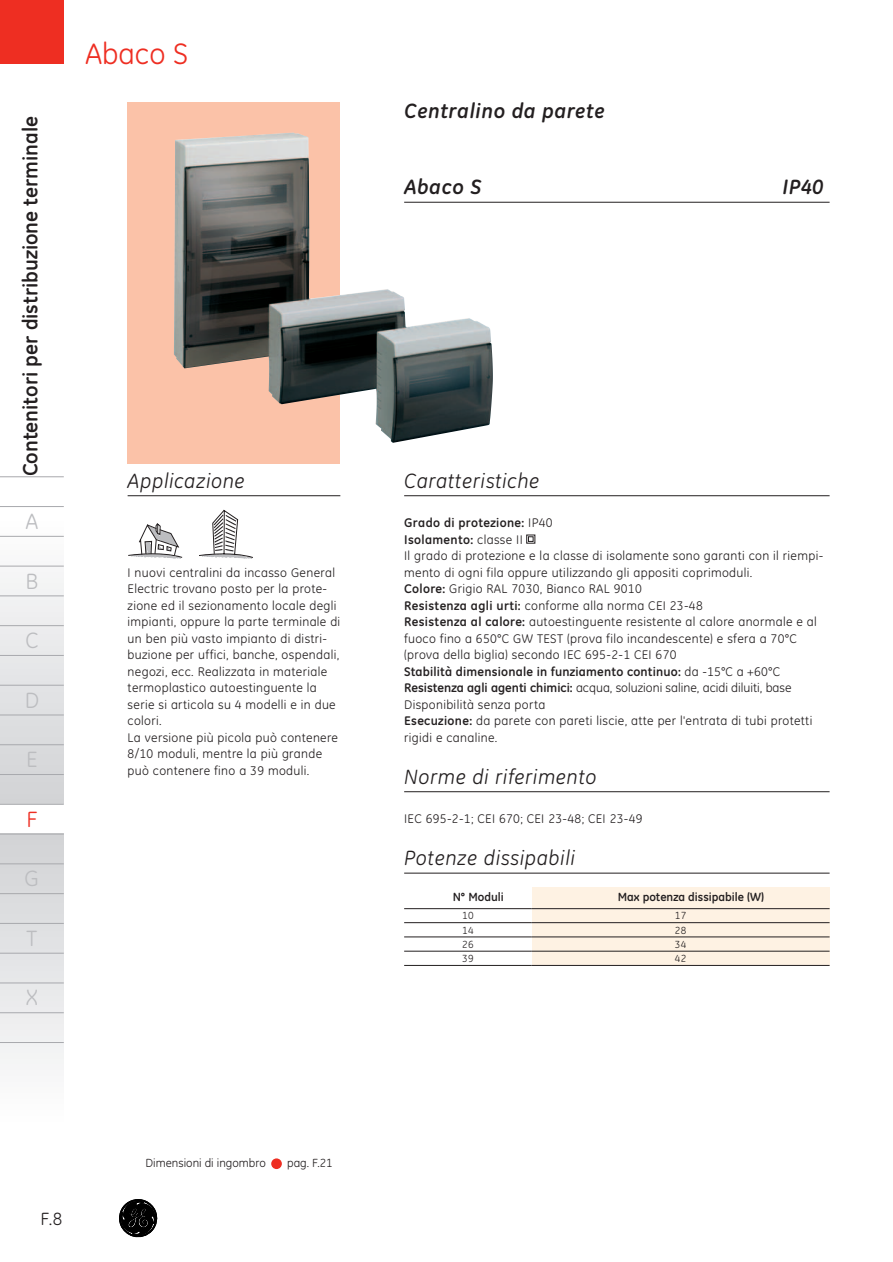
<style>
.page{position:relative;width:893px;height:1262px;background:#fff}
.page>*{position:absolute;margin:0;border:0;box-sizing:border-box;transform-origin:0 0}
.t1{font:30px "GE Inspira";color:#ee2e22}
.t2{font:22.5px "GE Inspira";color:#bcbdc0}
.t3{font:22.5px "GE Inspira";color:#ee2e22}
.t4{font:italic 21px "GE Inspira";letter-spacing:.025em;color:#231f20}
.t5{font:700 21px "GE Inspira";color:#231f20}
.t6{font:italic 700 21px "GE Inspira";letter-spacing:.025em;color:#231f20}
.t7{font:18px "GE Inspira";color:#231f20}
.t8{font:12.75px/16.5px "GE Inspira";letter-spacing:.025em;color:#231f20}
.t9{font:700 12px "GE Inspira";color:#231f20}
.t10{font:12px "GE Inspira";color:#231f20}
.t11{font:10.5px/14.2px "GE Inspira";letter-spacing:.025em;color:#231f20;text-align:justify}
.s1{font-weight:700}
</style>
<div class="page">
<div style="left:0;top:519px;width:64px;height:285px;background:linear-gradient(to bottom,#fdfdfd,#d0d2d4)"></div>
<div style="left:0;top:833px;width:64px;height:290px;background:linear-gradient(to bottom,#d0d1d4,#fdfdfd)"></div>
<hr style="left:0;top:476px;width:64px;height:1px;background:#a8a9ad">
<hr style="left:0;top:506px;width:64px;height:1px;background:#a8a9ad">
<hr style="left:0;top:536px;width:64px;height:1px;background:#a8a9ad">
<hr style="left:0;top:566px;width:64px;height:1px;background:#a8a9ad">
<hr style="left:0;top:595px;width:64px;height:1px;background:#a8a9ad">
<hr style="left:0;top:625px;width:64px;height:1px;background:#a8a9ad">
<hr style="left:0;top:655px;width:64px;height:1px;background:#a8a9ad">
<hr style="left:0;top:685px;width:64px;height:1px;background:#a8a9ad">
<hr style="left:0;top:714px;width:64px;height:1px;background:#a8a9ad">
<hr style="left:0;top:744px;width:64px;height:1px;background:#a8a9ad">
<hr style="left:0;top:774px;width:64px;height:1px;background:#a8a9ad">
<hr style="left:0;top:804px;width:64px;height:1px;background:#a8a9ad">
<hr style="left:0;top:833px;width:64px;height:1px;background:#a8a9ad">
<hr style="left:0;top:863px;width:64px;height:1px;background:#a8a9ad">
<hr style="left:0;top:893px;width:64px;height:1px;background:#a8a9ad">
<hr style="left:0;top:923px;width:64px;height:1px;background:#a8a9ad">
<hr style="left:0;top:952px;width:64px;height:1px;background:#a8a9ad">
<hr style="left:0;top:982px;width:64px;height:1px;background:#a8a9ad">
<hr style="left:0;top:1012px;width:64px;height:1px;background:#a8a9ad">
<hr style="left:0;top:1042px;width:64px;height:1px;background:#a8a9ad">
<div style="left:0;top:0;width:64px;height:64px;background:#ee2e22"></div>
<div style="left:531px;top:887px;width:298px;height:78px;background:#fef2e3"></div>
<hr style="left:531px;top:908px;width:298px;height:1px;background:#231f20">
<hr style="left:531px;top:922px;width:298px;height:1px;background:#231f20">
<hr style="left:531px;top:936px;width:298px;height:1px;background:#231f20">
<hr style="left:531px;top:951px;width:298px;height:1px;background:#231f20">
<hr style="left:531px;top:965px;width:298px;height:1px;background:#231f20">
<hr style="left:404px;top:908px;width:127px;height:1px;background:#231f20">
<hr style="left:404px;top:922px;width:127px;height:1px;background:#231f20">
<hr style="left:404px;top:936px;width:127px;height:1px;background:#231f20">
<hr style="left:404px;top:951px;width:127px;height:1px;background:#231f20">
<hr style="left:404px;top:965px;width:127px;height:1px;background:#231f20">
<svg style="left:119px;top:1199px;width:39px;height:38px"></svg>
<div style="left:128px;top:102px;width:212px;height:361px;background:#fbc2a8"></div>
<hr style="left:404px;top:495px;width:425px;height:1px;background:#231f20">
<hr style="left:404px;top:791px;width:425px;height:1px;background:#231f20">
<hr style="left:404px;top:872px;width:425px;height:1px;background:#231f20">
<svg style="left:526px;top:534px;width:9px;height:10px"></svg>
<hr style="left:128px;top:495px;width:212px;height:1px;background:#231f20">
<img style="left:174px;top:132px;width:319px;height:311px">
<hr style="left:404px;top:202px;width:425px;height:1px;background:#231f20">
<svg style="left:128px;top:523px;width:54px;height:36px"></svg>
<svg style="left:199px;top:509px;width:54px;height:50px"></svg>
<div style="left:271px;top:1158px;width:11px;height:11px;background:#ee2e22;border-radius:50%"></div>
<h3 class="t5" style="left:22px;top:476px;width:362px;rotate:-90deg">Contenitori per distribuzione terminale</h3>
<h2 class="t2" style="left:25px;top:512px;width:14px">A</h2>
<h2 class="t2" style="left:25px;top:572px;width:14px">B</h2>
<h2 class="t2" style="left:25px;top:631px;width:15px">C</h2>
<h2 class="t2" style="left:25px;top:691px;width:16px">D</h2>
<h2 class="t2" style="left:26px;top:750px;width:13px">E</h2>
<h2 class="t3" style="left:26px;top:810px;width:13px">F</h2>
<h2 class="t2" style="left:25px;top:869px;width:16px">G</h2>
<h2 class="t2" style="left:27px;top:929px;width:12px">T</h2>
<h2 class="t2" style="left:26px;top:988px;width:14px">X</h2>
<h1 class="t1" style="left:85px;top:41px;width:105px">Abaco S</h1>
<h3 class="t4" style="left:128px;top:472px;width:119px">Applicazione</h3>
<p class="t8" style="left:128px;top:565px;width:214px">I nuovi centralini da incasso General Electric trovano posto per la prote&shy;zione ed il sezionamento locale degli impianti, oppure la parte terminale di un ben più vasto impianto di distri&shy;buzione per uffici, banche, ospendali, negozi, ecc. Realizzata in materiale termoplastico autoestinguente la serie si articola su 4 modelli e in due colori.<br>La versione più picola può contenere 8/10 moduli, mentre la più grande può contenere fino a 39 moduli.</p>
<h3 class="t7" style="left:40px;top:1211px;width:23px">F.8</h3>
<p class="t10" style="left:146px;top:1158px;width:122px">Dimensioni di ingombro</p>
<p class="t10" style="left:287px;top:1157px;width:47px">pag. F.21</p>
<h3 class="t6" style="left:404px;top:102px;width:202px">Centralino da parete</h3>
<h3 class="t6" style="left:404px;top:179px;width:78px">Abaco S</h3>
<h3 class="t6" style="left:782px;top:179px;width:42px">IP40</h3>
<h3 class="t4" style="left:404px;top:472px;width:137px">Caratteristiche</h3>
<p class="t8" style="left:404px;top:515px;width:420px"><span class="s1">Grado di protezione:</span> IP40<br><span class="s1">Isolamento:</span> classe II<br>Il grado di protezione e la classe di isolamente sono garanti con il riempi&shy;mento di ogni fila oppure utilizzando gli appositi coprimoduli.<br><span class="s1">Colore:</span> Grigio RAL 7030, Bianco RAL 9010<br><span class="s1">Resistenza agli urti:</span> conforme alla norma CEI 23-48<br><span class="s1">Resistenza al calore:</span> autoestinguente resistente al calore anormale e al fuoco fino a 650°C GW TEST (prova filo incandescente) e sfera a 70°C (prova della biglia) secondo IEC 695-2-1 CEI 670<br><span class="s1">Stabilità dimensionale in funziamento continuo:</span> da -15°C a +60°C <span class="s1">Resistenza agli agenti chimici:</span> acqua, soluzioni saline, acidi diluiti, base Disponibilità senza porta<br><span class="s1">Esecuzione:</span> da parete con pareti liscie, atte per l'entrata di tubi protetti rigidi e canaline.</p>
<h3 class="t4" style="left:404px;top:768px;width:194px">Norme di riferimento</h3>
<p class="t8" style="left:404px;top:811px;width:240px">IEC 695-2-1; CEI 670; CEI 23-48; CEI 23-49</p>
<h3 class="t4" style="left:404px;top:849px;width:172px">Potenze dissipabili</h3>
<p class="t9" style="left:452px;top:891px;width:53px">N° Moduli</p>
<p class="t11" style="left:462px;top:909px;width:13px">10<br>14<br>26<br>39</p>
<p class="t9" style="left:618px;top:891px;width:148px">Max potenza dissipabile (W)</p>
<p class="t11" style="left:675px;top:909px;width:13px">17<br>28<br>34<br>42</p>
</div>
